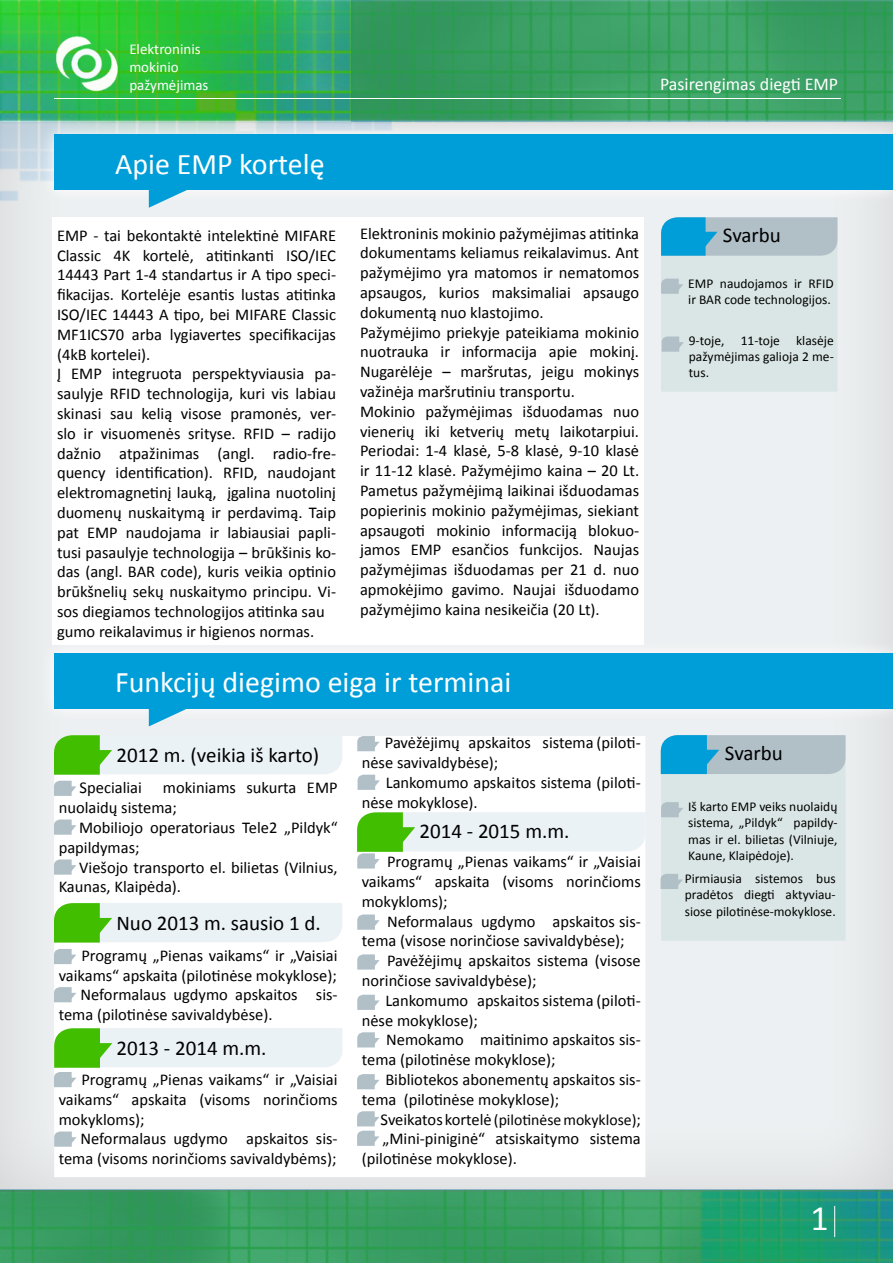
<style>
.page{position:relative;width:893px;height:1263px;background:#fff}
.page>*{position:absolute;margin:0;border:0;box-sizing:border-box;transform-origin:0 0}
.t1{font:36px "Calibri";color:#fff}
.t2{font:30px "Calibri";color:#fff}
.t3{font:21px "Calibri";color:#000}
.t4{font:18px "Calibri";color:#fff}
.t5{font:16.5px/19.8px "Calibri";color:#000}
.t6{font:15.75px "Calibri";color:#000}
.t7{font:15px/18px "Calibri";color:#fff}
.t8{font:13.5px/16.2px "Calibri";color:#000;text-align:justify}
.s1{font-size:16.5px}
</style>
<div class="page">
<img style="left:0;top:0;width:351px;height:115px">
<svg style="left:351px;top:0;width:542px;height:115px;background:#379e61"></svg>
<img style="left:49px;top:32px;width:76px;height:64px">
<svg style="left:0;top:1192px;width:893px;height:71px;background:#349e63"></svg>
<hr style="left:54px;top:98px;width:786px;height:1px;background:#fff">
<svg style="left:798px;top:1192px;width:74px;height:71px;background:#1c997a"></svg>
<hr style="left:834px;top:1206px;width:1px;height:31px;background:#fff">
<div style="left:0;top:115px;width:893px;height:1077px;background:#000;opacity:.75"></div>
<div style="left:52px;top:218px;width:592px;height:427px;background:#fff"></div>
<svg style="left:40px;top:120px;width:853px;height:84px;fill:#ebedee"></svg>
<div style="left:54px;top:135px;width:839px;height:55px;background:#009ed8"></div>
<svg style="left:149px;top:190px;width:38px;height:18px"></svg>
<svg style="left:661px;top:217px;width:176px;height:175px;background:#c6dbde"></svg>
<div style="left:40px;top:639px;width:853px;height:83px;background:linear-gradient(to right,#f5f6f8,#eff1f3)"></div>
<div style="left:54px;top:653px;width:839px;height:56px;background:#009ed8"></div>
<svg style="left:149px;top:709px;width:38px;height:17px"></svg>
<svg style="left:661px;top:735px;width:184px;height:206px;background:#c9dcdf"></svg>
<svg style="left:54px;top:736px;width:591px;height:441px"></svg>
<svg style="left:54px;top:735px;width:288px;height:40px;background:#d0e9ce"></svg>
<svg style="left:54px;top:903px;width:288px;height:39px;background:#cfe9ce"></svg>
<svg style="left:54px;top:781px;width:22px;height:15px"></svg>
<svg style="left:54px;top:819px;width:22px;height:16px"></svg>
<svg style="left:54px;top:859px;width:22px;height:16px"></svg>
<svg style="left:54px;top:949px;width:22px;height:15px"></svg>
<svg style="left:54px;top:987px;width:22px;height:15px"></svg>
<svg style="left:54px;top:1028px;width:288px;height:59px"></svg>
<svg style="left:54px;top:1131px;width:23px;height:16px"></svg>
<svg style="left:357px;top:736px;width:23px;height:15px"></svg>
<svg style="left:357px;top:812px;width:288px;height:56px"></svg>
<svg style="left:357px;top:914px;width:23px;height:16px"></svg>
<svg style="left:357px;top:954px;width:23px;height:15px"></svg>
<svg style="left:357px;top:995px;width:23px;height:15px"></svg>
<svg style="left:357px;top:1032px;width:23px;height:15px"></svg>
<svg style="left:357px;top:1074px;width:22px;height:15px"></svg>
<svg style="left:358px;top:775px;width:22px;height:15px"></svg>
<svg style="left:357px;top:1111px;width:22px;height:35px"></svg>
<p class="t7" style="left:129px;top:40px;width:81px">Elektroninis mokinio pažymėjimas</p>
<p class="t4" style="left:660px;top:73px;width:180px">Pasirengimas diegti EMP</p>
<h2 class="t2" style="left:115px;top:145px;width:211px">Apie EMP kortelę</h2>
<p class="t5" style="left:57px;top:225px;width:281px">EMP - tai bekontaktė intelektinė MIFARE Classic 4K kortelė, atitinkanti ISO/IEC 14443 Part 1-4 standartus ir A tipo speci&shy;fikacijas. Kortelėje esantis lustas atitinka ISO/IEC 14443 A tipo, bei MIFARE Classic MF1ICS70 arba lygiavertes specifikacijas (4kB kortelei).<br>Į EMP integruota perspektyviausia pa&shy;saulyje RFID technologija, kuri vis labiau skinasi sau kelią visose pramonės, ver&shy;slo ir visuomenės srityse. RFID – radijo dažnio atpažinimas (angl. radio-fre&shy;quency identification). RFID, naudojant elektromagnetinį lauką, įgalina nuotolinį duomenų nuskaitymą ir perdavimą. Taip pat EMP naudojama ir labiausiai papli&shy;tusi pasaulyje technologija – brūkšinis ko&shy;das (angl. BAR code), kuris veikia optinio brūkšnelių sekų nuskaitymo principu. Vi&shy;sos diegiamos technologijos atitinka sau gumo reikalavimus ir higienos normas.</p>
<p class="t5" style="left:360px;top:223px;width:281px">Elektroninis mokinio pažymėjimas atitinka dokumentams keliamus reikalavimus. Ant pažymėjimo yra matomos ir nematomos apsaugos, kurios maksimaliai apsaugo dokumentą nuo klastojimo.<br>Pažymėjimo priekyje pateikiama mokinio nuotrauka ir informacija apie mokinį.<br>Nugarėlėje – maršrutas, jeigu mokinys važinėja maršrutiniu transportu.<br>Mokinio pažymėjimas išduodamas nuo vienerių iki ketverių metų laikotarpiui.<br>Periodai: 1-4 klasė, 5-8 klasė, 9-10 klasė ir 11-12 klasė. Pažymėjimo kaina – 20 Lt.<br>Pametus pažymėjimą laikinai išduodamas popierinis mokinio pažymėjimas, siekiant apsaugoti mokinio informaciją blokuo&shy;jamos EMP esančios funkcijos. Naujas pažymėjimas išduodamas per 21 d. nuo apmokėjimo gavimo. Naujai išduodamo pažymėjimo kaina nesikeičia (20 Lt).</p>
<h2 class="t2" style="left:115px;top:663px;width:398px">Funkcijų diegimo eiga ir terminai</h2>
<p class="t3" style="left:116px;top:742px;width:204px">2012 m. (veikia iš karto)</p>
<p class="t5" style="left:59px;top:778px;width:280px;text-indent:104px">mokiniams sukurta EMP nuolaidų sistema;</p>
<p class="t5" style="left:59px;top:818px;width:280px;text-indent:20px">Mobiliojo operatoriaus Tele2 „Pildyk“ papildymas;</p>
<p class="t5" style="left:59px;top:857px;width:280px;text-indent:21px">Viešojo transporto el. bilietas (Vilnius,<br>Kaunas, Klaipėda).</p>
<p class="t5" style="left:80px;top:778px;width:64px">Specialiai</p>
<p class="t3" style="left:116px;top:909px;width:206px">Nuo 2013 m. sausio 1 d.</p>
<p class="t5" style="left:81px;top:945px;width:258px">Programų „Pienas vaikams“ ir „Vaisiai</p>
<p class="t5" style="left:59px;top:965px;width:280px">vaikams“ apskaita (pilotinėse mokyklose);</p>
<p class="t5" style="left:81px;top:985px;width:259px">Neformalaus ugdymo apskaitos sis-</p>
<p class="t5" style="left:59px;top:1005px;width:215px">tema (pilotinėse savivaldybėse).</p>
<p class="t3" style="left:117px;top:1035px;width:151px">2013 - 2014 m.m.</p>
<p class="t5" style="left:59px;top:1070px;width:280px;text-align:justify;text-indent:23px">Programų „Pienas vaikams“ ir „Vaisiai vaikams“ apskaita (visoms norinčioms mokykloms);</p>
<p class="t5" style="left:59px;top:1129px;width:280px;text-align:right">Neformalaus ugdymo apskaitos sis&shy;tema (visoms norinčioms savivaldybėms);</p>
<p class="t5" style="left:362px;top:733px;width:280px;text-indent:23px">Pavėžėjimų apskaitos sistema (piloti&shy;nėse savivaldybėse);</p>
<p class="t5" style="left:362px;top:773px;width:280px;text-indent:24px">Lankomumo apskaitos sistema (piloti&shy;nėse mokyklose).</p>
<p class="t3" style="left:419px;top:818px;width:151px">2014 - 2015 m.m.</p>
<p class="t5" style="left:362px;top:852px;width:281px;text-align:justify;text-indent:25px">Programų „Pienas vaikams“ ir „Vaisiai vaikams“ apskaita (visoms norinčioms mokykloms);</p>
<p class="t5" style="left:387px;top:911px;width:255px">Neformalaus ugdymo apskaitos sis-</p>
<p class="t5" style="left:362px;top:931px;width:264px">tema (visose norinčiose savivaldybėse);</p>
<p class="t5" style="left:387px;top:951px;width:255px">Pavėžėjimų apskaitos sistema (visose</p>
<p class="t5" style="left:362px;top:971px;width:176px">norinčiose savivaldybėse);</p>
<p class="t5" style="left:385px;top:990px;width:257px">Lankomumo apskaitos sistema (piloti-</p>
<p class="t5" style="left:362px;top:1010px;width:118px">nėse mokyklose);</p>
<p class="t5" style="left:386px;top:1030px;width:256px">Nemokamo maitinimo apskaitos sis-</p>
<p class="t5" style="left:362px;top:1050px;width:195px">tema (pilotinėse mokyklose);</p>
<p class="t5" style="left:385px;top:1070px;width:257px">Bibliotekos abonementų apskaitos sis-</p>
<p class="t5" style="left:362px;top:1089px;width:199px">tema (pilotinėse mokyklose);</p>
<p class="t6" style="left:381px;top:1109px;width:262px"><span class="s1">Sveikatos kortelė</span> (pilotinėse mokyklose)<span class="s1">;</span></p>
<p class="t5" style="left:362px;top:1129px;width:281px;text-indent:21px">„Mini-piniginė“ atsiskaitymo sistema (pilotinėse mokyklose).</p>
<p class="t3" style="left:723px;top:222px;width:60px">Svarbu</p>
<p class="t8" style="left:688px;top:275px;width:147px">EMP naudojamos ir RFID ir BAR code technologijos.</p>
<p class="t8" style="left:689px;top:332px;width:147px">9-toje, 11-toje klasėje pažymėjimas galioja 2 me&shy;tus.</p>
<p class="t3" style="left:725px;top:740px;width:60px">Svarbu</p>
<p class="t8" style="left:688px;top:799px;width:151px">Iš karto EMP veiks nuolaidų sistema, „Pildyk“ papildy&shy;mas ir el. bilietas (Vilniuje, Kaune, Klaipėdoje).</p>
<p class="t8" style="left:685px;top:871px;width:152px">Pirmiausia sistemos bus pradėtos diegti aktyviau&shy;siose pilotinėse-mokyklose.</p>
<h1 class="t1" style="left:810px;top:1195px;width:20px">1</h1>
</div>
